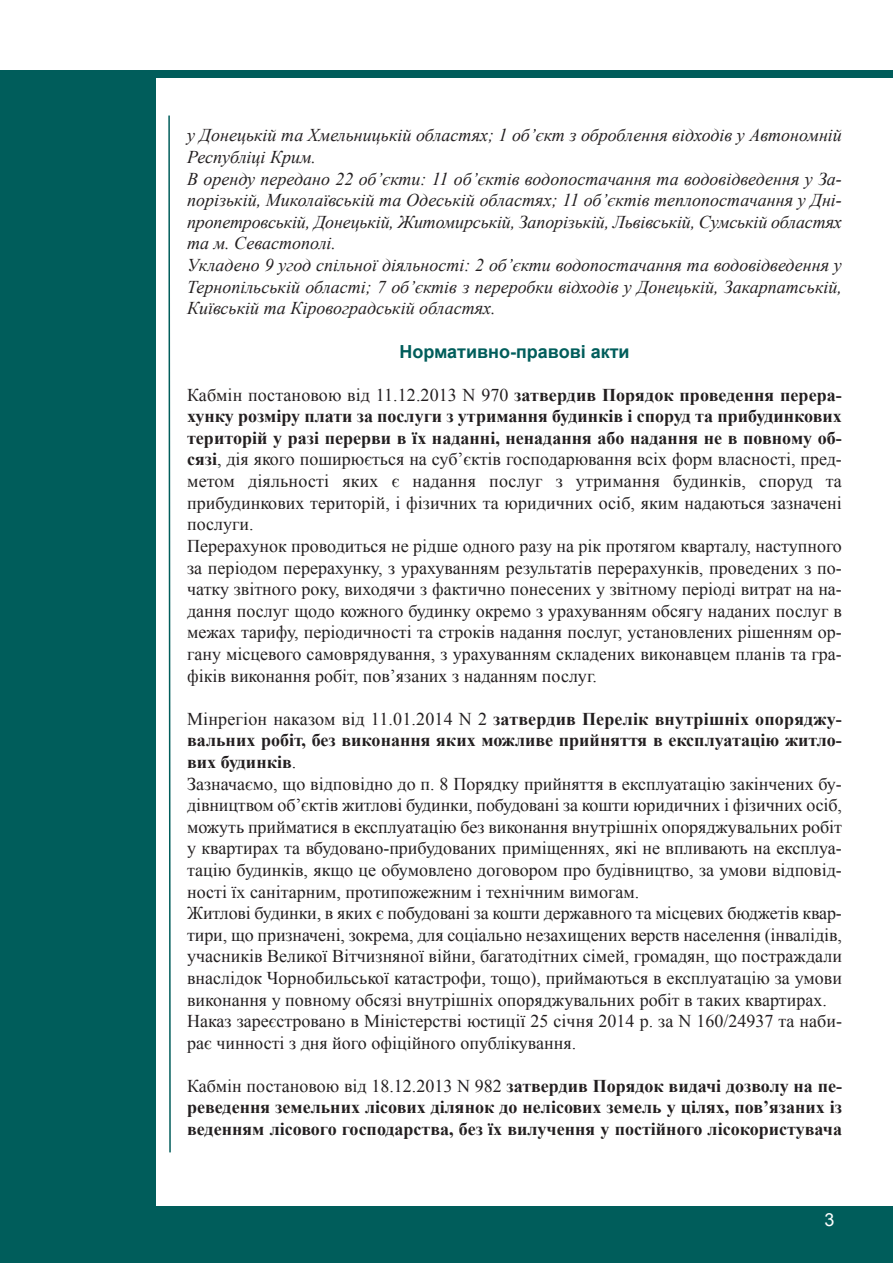
<style>
.page{position:relative;width:893px;height:1263px;background:#fff}
.page>*{position:absolute;margin:0;border:0;box-sizing:border-box;transform-origin:0 0}
.t1{font:18px/21.6px "Times New Roman";color:#231f20}
.t2{font:italic 18px/21.6px "Times New Roman";color:#231f20}
.t3{font:700 18px/21.5px "Times New Roman";color:#231f20;text-align:justify}
.t4{font:700 18px "Arial";color:#005d5b}
.t5{font:18px "Arial";color:#fff}
.s1{font-weight:700}
.s2{font-weight:400}
</style>
<div class="page">
<div style="left:0;top:74px;width:155px;height:1189px;background:#005d5b"></div>
<div style="left:0;top:1206px;width:893px;height:57px;background:#005d5b"></div>
<div style="left:0;top:70px;width:893px;height:8px;background:#005d5b"></div>
<svg style="left:168px;top:115px;width:3px;height:1038px"></svg>
<p class="t2" style="left:187px;top:125px;width:656px">у Донецькій та Хмельницькій областях; 1 об’єкт з оброблення відходів у Автономній Республіці Крим.<br>В оренду передано 22 об’єкти: 11 об’єктів водопостачання та водовідведення у За&shy;порізькій, Миколаївській та Одеській областях; 11 об’єктів теплопостачання у Дні&shy;пропетровській, Донецькій, Житомирській, Запорізькій, Львівській, Сумській областях та м. Севастополі.<br>Укладено 9 угод спільної діяльності: 2 об’єкти водопостачання та водовідведення у Тернопільській області; 7 об’єктів з переробки відходів у Донецькій, Закарпатській, Київській та Кіровоградській областях.</p>
<p class="t4" style="left:399px;top:342px;width:232px">Нормативно-правові акти</p>
<p class="t1" style="left:187px;top:384px;width:656px">Кабмін постановою від 11.12.2013 N 970 <span class="s1">затвердив Порядок проведення перера&shy;хунку розміру плати за послуги з утримання будинків і споруд та прибудинкових територій у разі перерви в їх наданні, ненадання або надання не в повному об&shy;сязі</span>, дія якого поширюється на суб’єктів господарювання всіх форм власності, пред&shy;метом діяльності яких є надання послуг з утримання будинків, споруд та прибудинкових територій, і фізичних та юридичних осіб, яким надаються зазначені послуги.<br>Перерахунок проводиться не рідше одного разу на рік протягом кварталу, наступного за періодом перерахунку, з урахуванням результатів перерахунків, проведених з по&shy;чатку звітного року, виходячи з фактично понесених у звітному періоді витрат на на&shy;дання послуг щодо кожного будинку окремо з урахуванням обсягу наданих послуг в межах тарифу, періодичності та строків надання послуг, установлених рішенням ор&shy;гану місцевого самоврядування, з урахуванням складених виконавцем планів та гра&shy;фіків виконання робіт, пов’язаних з наданням послуг.</p>
<p class="t1" style="left:187px;top:708px;width:656px">Мінрегіон наказом від 11.01.2014 N 2 <span class="s1">затвердив Перелік внутрішніх опоряджу&shy;вальних робіт, без виконання яких можливе прийняття в експлуатацію житло&shy;вих будинків</span>.<br>Зазначаємо, що відповідно до п. 8 Порядку прийняття в експлуатацію закінчених бу&shy;дівництвом об’єктів житлові будинки, побудовані за кошти юридичних і фізичних осіб, можуть прийматися в експлуатацію без виконання внутрішніх опоряджувальних робіт у квартирах та вбудовано-прибудованих приміщеннях, які не впливають на експлуа&shy;тацію будинків, якщо це обумовлено договором про будівництво, за умови відповід&shy;ності їх санітарним, протипожежним і технічним вимогам.<br>Житлові будинки, в яких є побудовані за кошти державного та місцевих бюджетів квар&shy;тири, що призначені, зокрема, для соціально незахищених верств населення (інвалідів, учасників Великої Вітчизняної війни, багатодітних сімей, громадян, що постраждали внаслідок Чорнобильської катастрофи, тощо), приймаються в експлуатацію за умови виконання у повному обсязі внутрішніх опоряджувальних робіт в таких квартирах.<br>Наказ зареєстровано в Міністерстві юстиції 25 січня 2014 р. за N 160/24937 та наби&shy;рає чинності з дня його офіційного опублікування.</p>
<p class="t3" style="left:187px;top:1075px;width:656px"><span class="s2">Кабмін постановою від 18.12.2013 N 982</span> затвердив Порядок видачі дозволу на пе&shy;реведення земельних лісових ділянок до нелісових земель у цілях, пов’язаних із веденням лісового господарства, без їх вилучення у постійного лісокористувача</p>
<p class="t5" style="left:824px;top:1209px;width:12px">3</p>
</div>
